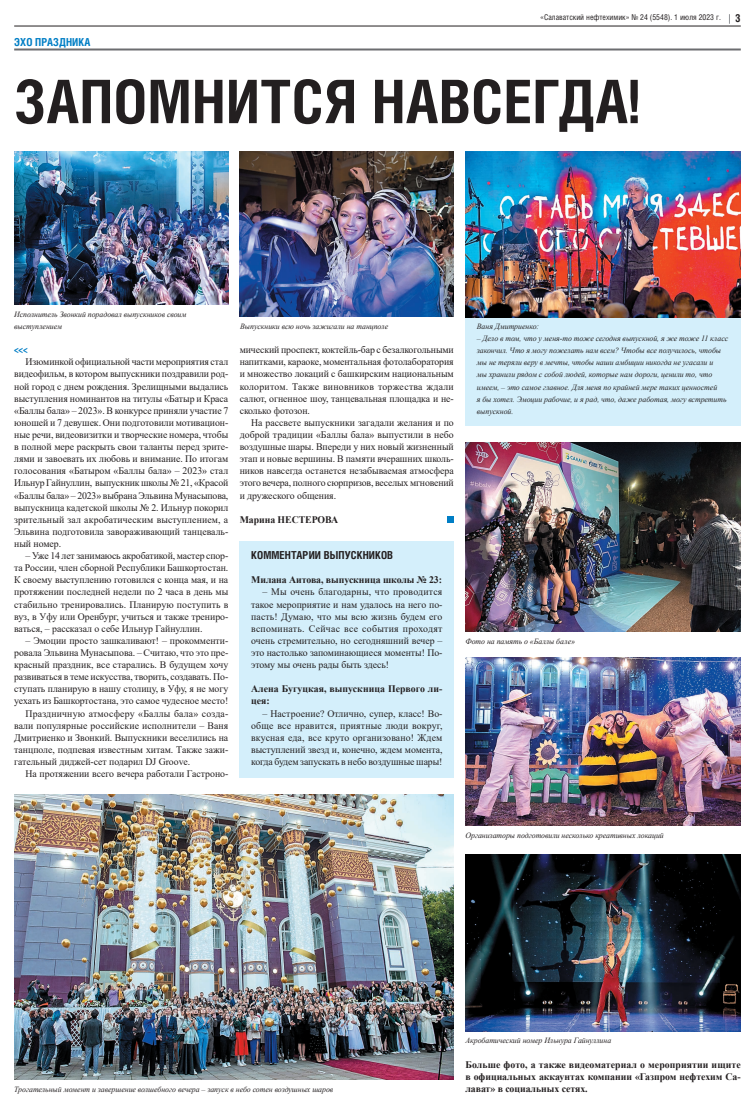
<style>
.page{position:relative;width:755px;height:1106px;background:#fff}
.page>*{position:absolute;margin:0;border:0;box-sizing:border-box;transform-origin:0 0}
.t1{font:700 60px "Helios Cond";letter-spacing:.01em;color:#231f20}
.t2{font:700 11px "Helios Cond";letter-spacing:.01em;color:#231f20}
.t3{font:700 11px "Helios Cond";letter-spacing:.01em;color:#007ec5}
.t4{font:10px/12.1px "Times New Roman";letter-spacing:-.005em;color:#231f20;text-align:justify}
.t5{font:700 10px/12.1px "Times New Roman";letter-spacing:-.005em;color:#231f20}
.t6{font:10px "Times New Roman";letter-spacing:.015em;color:#231f20}
.t7{font:700 10px "Helios Cond";color:#007ec5}
.t8{font:italic 8px/12.1px "Times New Roman";letter-spacing:-.005em;color:#231f20}
.t9{font:8px "Helios Cond";color:#231f20}
</style>
<div class="page">
<div style="left:465px;top:316px;width:275px;height:110px;background:#d4effb"></div>
<hr style="left:14px;top:48px;width:726px;height:2px;background:#6c6d70">
<hr style="left:14px;top:26px;width:726px;height:1px;background:#231f20">
<img style="left:14px;top:794px;width:439px;height:285px">
<div style="left:240px;top:541px;width:213px;height:236px;background:#d4effb"></div>
<img style="left:239px;top:151px;width:214px;height:166px">
<img style="left:465px;top:151px;width:275px;height:166px">
<img style="left:465px;top:854px;width:275px;height:177px">
<img style="left:14px;top:151px;width:214px;height:154px">
<img style="left:465px;top:657px;width:275px;height:168px">
<img style="left:465px;top:442px;width:275px;height:190px">
<div style="left:446px;top:516px;width:7px;height:7px;background:#007ec5"></div>
<p class="t9" style="left:539px;top:12px;width:182px">«Салаватский нефтехимик» № 24 (5548). 1 июля 2023 г.</p>
<p class="t2" style="left:734px;top:11px;width:7px">3</p>
<p class="t3" style="left:14px;top:35px;width:78px">ЭХО ПРАЗДНИКА</p>
<h1 class="t1" style="left:14px;top:61px;width:626px">ЗАПОМНИТСЯ НАВСЕГДА!</h1>
<p class="t8" style="left:14px;top:308px;width:174px">Исполнитель Звонкий порадовал выпускников своим выступлением</p>
<p class="t7" style="left:14px;top:343px;width:15px">&lt;&lt;&lt;</p>
<p class="t4" style="left:14px;top:355px;width:215px;text-indent:11px">Изюминкой официальной части мероприятия стал видеофильм, в котором выпускники поздравили род&shy;ной город с днем рождения. Зрелищными выдались выступления номинантов на титулы «Батыр и Краса «Баллы бала» – 2023». В конкурсе приняли участие 7 юношей и 7 девушек. Они подготовили мотивацион&shy;ные речи, видеовизитки и творческие номера, чтобы в полной мере раскрыть свои таланты перед зрите&shy;лями и завоевать их любовь и внимание. По итогам голосования «Батыром «Баллы бала» – 2023» стал Ильнур Гайнуллин, выпускник школы № 21, «Красой «Баллы бала» – 2023» выбрана Эльвина Мунасыпова, выпускница кадетской школы № 2. Ильнур покорил зрительный зал акробатическим выступлением, а Эльвина подготовила завораживающий танцеваль&shy;ный номер.</p>
<p class="t4" style="left:14px;top:549px;width:215px;text-indent:11px">– Уже 14 лет занимаюсь акробатикой, мастер спор&shy;та России, член сборной Республики Башкортостан.<br>К своему выступлению готовился с конца мая, и на протяжении последней недели по 2 часа в день мы стабильно тренировались. Планирую поступить в вуз, в Уфу или Оренбург, учиться и также трениро&shy;ваться, – рассказал о себе Ильнур Гайнуллин.</p>
<p class="t4" style="left:26px;top:634px;width:204px">– Эмоции просто зашкаливают! – прокомменти-</p>
<p class="t4" style="left:14px;top:646px;width:215px">ровала Эльвина Мунасыпова. – Считаю, что это пре-</p>
<p class="t4" style="left:14px;top:658px;width:215px">красный праздник, все старались. В будущем хочу</p>
<p class="t4" style="left:14px;top:670px;width:215px">развиваться в теме искусства, творить, создавать. По-</p>
<p class="t4" style="left:14px;top:682px;width:215px">ступать планирую в нашу столицу, в Уфу, я не могу</p>
<p class="t4" style="left:14px;top:694px;width:215px">уехать из Башкортостана, это самое чудесное место!</p>
<p class="t6" style="left:26px;top:706px;width:204px">Праздничную атмосферу «Баллы бала» созда-</p>
<p class="t4" style="left:14px;top:719px;width:215px">вали популярные российские исполнители – Ваня</p>
<p class="t4" style="left:14px;top:731px;width:215px">Дмитриенко и Звонкий. Выпускники веселились на</p>
<p class="t4" style="left:14px;top:743px;width:215px">танцполе, подпевая известным хитам. Также зажи-</p>
<p class="t4" style="left:14px;top:755px;width:177px">гательный диджей-сет подарил DJ Groove.</p>
<p class="t4" style="left:26px;top:767px;width:204px">На протяжении всего вечера работали Гастроно-</p>
<p class="t8" style="left:240px;top:320px;width:150px">Выпускники всю ночь зажигали на танцполе</p>
<p class="t4" style="left:239px;top:343px;width:215px">мический проспект, коктейль-бар с безалкогольными напитками, караоке, моментальная фотолаборатория и множество локаций с башкирским национальным колоритом. Также виновников торжества ждали салют, огненное шоу, танцевальная площадка и не&shy;сколько фотозон.</p>
<p class="t4" style="left:239px;top:416px;width:215px;text-indent:11px">На рассвете выпускники загадали желания и по доброй традиции «Баллы бала» выпустили в небо воздушные шары. Впереди у них новый жизненный этап и новые вершины. В памяти вчерашних школь&shy;ников навсегда останется незабываемая атмосфера этого вечера, полного сюрпризов, веселых мгновений и дружеского общения.</p>
<p class="t5" style="left:239px;top:513px;width:100px">Марина НЕСТЕРОВА</p>
<p class="t2" style="left:251px;top:547px;width:143px">КОММЕНТАРИИ ВЫПУСКНИКОВ</p>
<p class="t5" style="left:251px;top:573px;width:192px">Милана Аитова, выпускница школы № 23:</p>
<p class="t4" style="left:251px;top:585px;width:193px;text-indent:11px">– Мы очень благодарны, что проводится такое мероприятие и нам удалось на него по&shy;пасть! Думаю, что мы всю жизнь будем его вспоминать. Сейчас все события проходят очень стремительно, но сегодняшний вечер – это настолько запоминающиеся моменты! По&shy;этому мы очень рады быть здесь!</p>
<p class="t5" style="left:251px;top:682px;width:193px">Алена Бугуцкая, выпускница Первого ли&shy;цея:</p>
<p class="t4" style="left:251px;top:706px;width:193px;text-indent:11px">– Настроение? Отлично, супер, класс! Во&shy;обще все нравится, приятные люди вокруг, вкусная еда, все круто организовано! Ждем выступлений звезд и, конечно, ждем момента, когда будем запускать в небо воздушные шары!</p>
<p class="t8" style="left:476px;top:320px;width:64px">Ваня Дмитриенко:</p>
<p class="t8" style="left:476px;top:332px;width:253px">– Дело в том, что у меня-то тоже сегодня выпускной, я же тоже 11 класс закончил. Что я могу пожелать нам всем? Чтобы все получилось, чтобы мы не теряли веру в мечты, чтобы наши амбиции никогда не угасали и<br>мы хранили рядом с собой людей, которые нам дороги, ценили то, что имеем, – это самое главное. Для меня по крайней мере таких ценностей<br>я бы хотел. Эмоции рабочие, и я рад, что, даже работая, могу встретить выпускной.</p>
<p class="t8" style="left:465px;top:635px;width:111px">Фото на память о «Баллы бале»</p>
<p class="t8" style="left:465px;top:828px;width:200px">Организаторы подготовили несколько креативных локаций</p>
<p class="t8" style="left:14px;top:1083px;width:320px">Трогательный момент и завершение волшебного вечера – запуск в небо сотен воздушных шаров</p>
<p class="t8" style="left:465px;top:1034px;width:147px">Акробатический номер Ильнура Гайнуллина</p>
<p class="t5" style="left:465px;top:1058px;width:276px;text-align:justify">Больше фото, а также видеоматериал о мероприятии ищите в официальных аккаунтах компании «Газпром нефтехим Са&shy;лават» в социальных сетях.</p>
</div>
